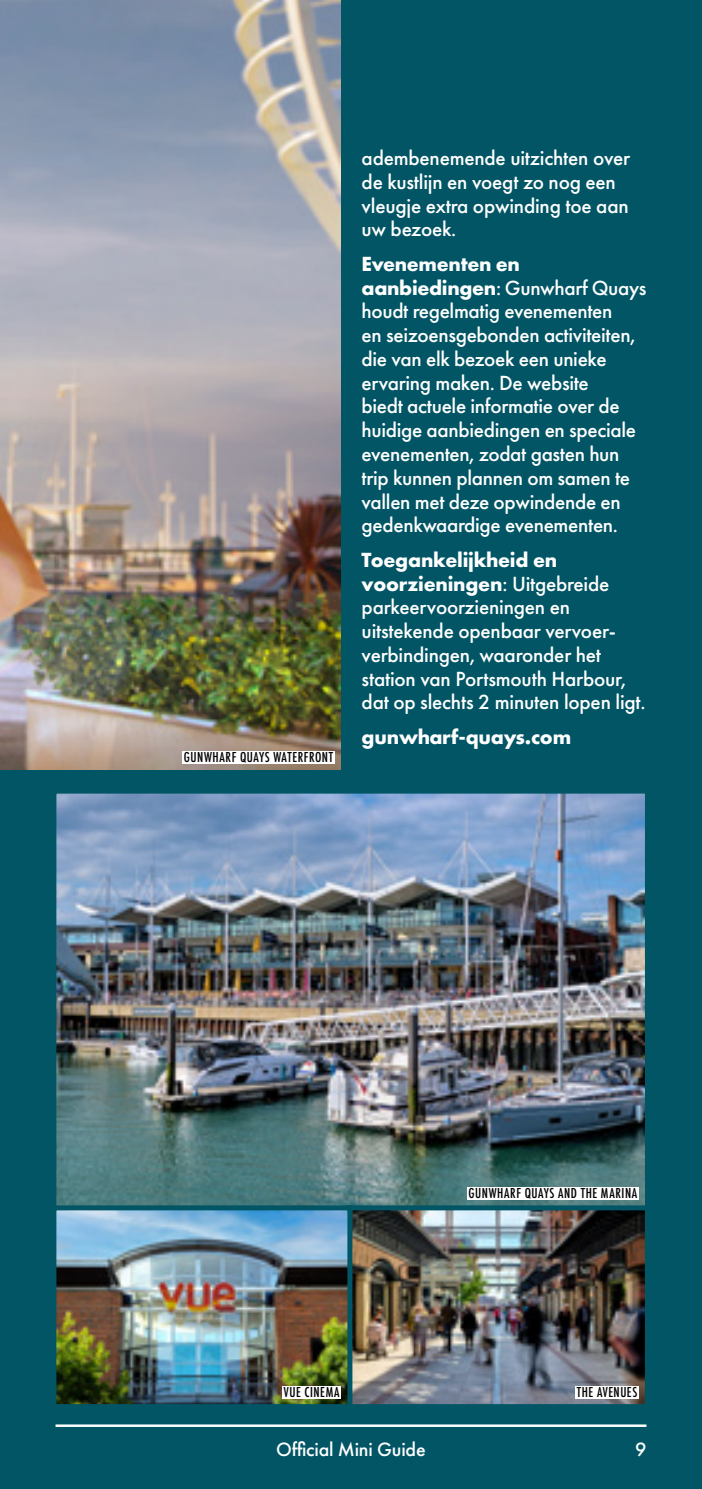
<style>
.page{position:relative;width:702px;height:1489px;background:#fff}
.page>*{position:absolute;margin:0;border:0;box-sizing:border-box;transform-origin:0 0}
.t1{font:500 21.25px/23.8px "Futura PT";letter-spacing:-.015em;color:#fff}
.t2{font:700 21.25px "Futura PT";letter-spacing:-.01em;color:#fff}
.t3{font:500 20px "Futura PT";letter-spacing:-.01em;color:#fff}
.t4{font:500 15px "Futura PT Cond";letter-spacing:.035em;color:#000}
.s1{font-weight:700}
</style>
<div class="page">
<div style="left:0;top:0;width:702px;height:1488px;background:#025565"></div>
<img style="left:0;top:0;width:340px;height:769px">
<img style="left:56px;top:793px;width:589px;height:409px">
<img style="left:355px;top:1202px;width:290px;height:203px">
<img style="left:56px;top:1202px;width:299px;height:203px">
<div style="left:182px;top:750px;width:152px;height:13px;background:#fff"></div>
<div style="left:467px;top:1186px;width:171px;height:13px;background:#fff"></div>
<div style="left:575px;top:1385px;width:63px;height:13px;background:#fff"></div>
<div style="left:282px;top:1385px;width:59px;height:13px;background:#fff"></div>
<hr style="left:56px;top:1424px;width:590px;height:2px;background:#fff">
<p class="t4" style="left:184px;top:748px;width:151px">GUNWHARF QUAYS WATERFRONT</p>
<p class="t1" style="left:361px;top:146px;width:270px">adembenemende uitzichten over de kustlijn en voegt zo nog een vleugje extra opwinding toe aan uw bezoek.</p>
<p class="t1" style="left:361px;top:252px;width:286px"><span class="s1">Evenementen en aanbiedingen</span>: Gunwharf Quays houdt regelmatig evenementen<br>en seizoensgebonden activiteiten, die van elk bezoek een unieke ervaring maken. De website<br>biedt actuele informatie over de huidige aanbiedingen en speciale evenementen, zodat gasten hun trip kunnen plannen om samen te vallen met deze opwindende en gedenkwaardige evenementen.</p>
<p class="t1" style="left:361px;top:547px;width:285px"><span class="s1">Toegankelijkheid en voorzieningen</span>: Uitgebreide parkeervoorzieningen en uitstekende openbaar vervoer&shy;verbindingen, waaronder het station van Portsmouth Harbour, dat op slechts 2 minuten lopen ligt.</p>
<p class="t2" style="left:361px;top:723px;width:211px">gunwharf-quays.com</p>
<p class="t4" style="left:468px;top:1184px;width:170px">GUNWHARF QUAYS AND THE MARINA</p>
<p class="t4" style="left:284px;top:1383px;width:57px">VUE CINEMA</p>
<p class="t4" style="left:576px;top:1383px;width:62px">THE AVENUES</p>
<p class="t3" style="left:276px;top:1437px;width:151px">Official Mini Guide</p>
<p class="t3" style="left:635px;top:1437px;width:13px">9</p>
</div>
